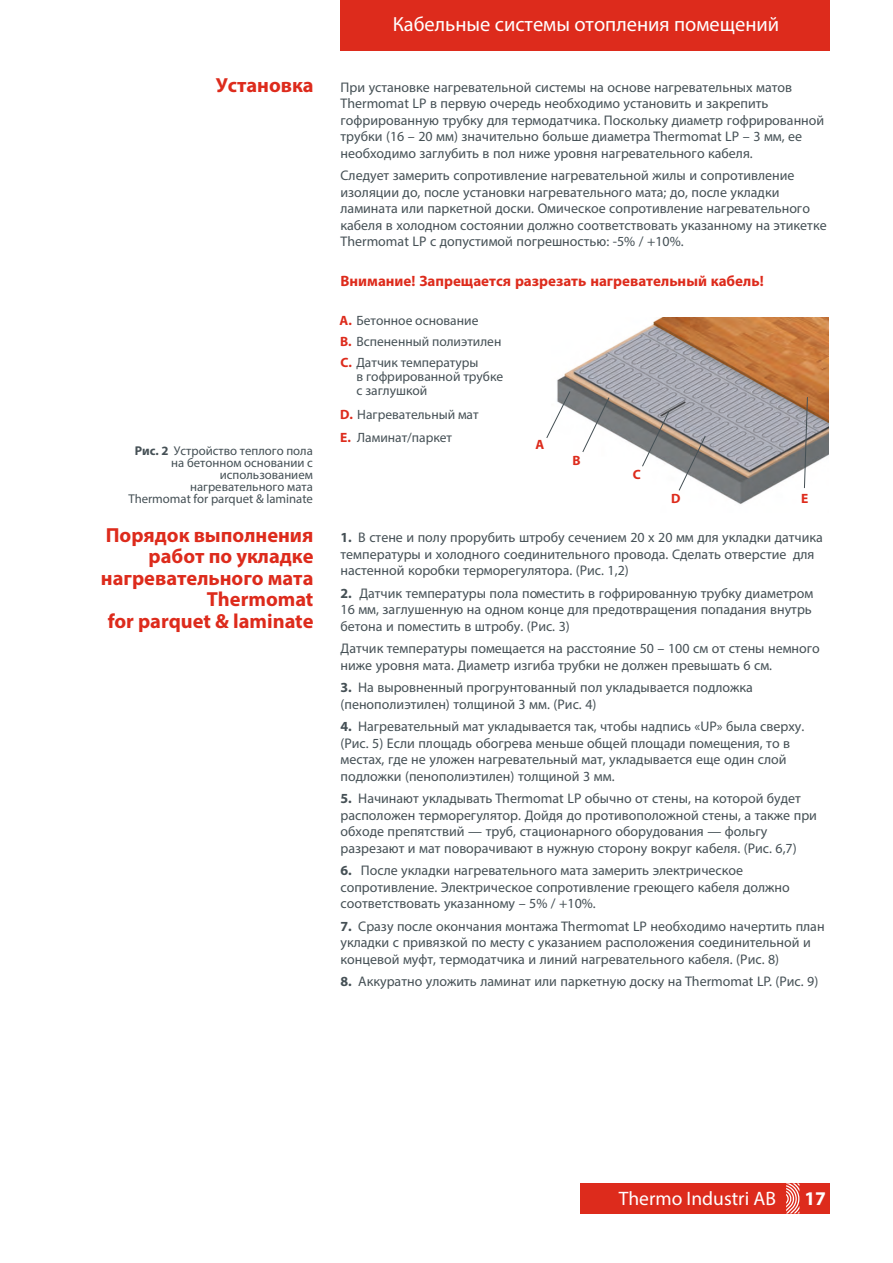
<style>
.page{position:relative;width:893px;height:1263px;background:#fff}
.page>*{position:absolute;margin:0;border:0;box-sizing:border-box;transform-origin:0 0}
.t1{font:20.55px "Myriad Pro";color:#fff}
.t2{font:700 20.4px/21.5px "Myriad Pro";color:#dd2b1c;text-align:right}
.t3{font:19.5px "Myriad Pro";color:#fff}
.t4{font:700 19.5px "Myriad Pro";color:#fff}
.t5{font:700 15px "Myriad Pro";color:#dd2b1c}
.t6{font:13.95px/16.5px "Myriad Pro";color:#455055}
.t7{font:13.5px/14px "Myriad Pro";color:#455055}
.t8{font:700 13.5px "Myriad Pro";color:#dd2b1c}
.t9{font:12.75px/12px "Myriad Pro";color:#455055;text-align:right}
.s1{font-weight:700}
.s2{font-weight:700;color:#dd2b1c}
</style>
<div class="page">
<div style="left:341px;top:0;width:489px;height:51px;background:#dd2b1c"></div>
<img style="left:557px;top:318px;width:272px;height:186px">
<svg style="left:546px;top:390px;width:25px;height:49px"></svg>
<svg style="left:582px;top:397px;width:28px;height:56px"></svg>
<svg style="left:804px;top:396px;width:4px;height:93px"></svg>
<svg style="left:641px;top:411px;width:29px;height:56px"></svg>
<svg style="left:678px;top:435px;width:28px;height:56px"></svg>
<div style="left:580px;top:1183px;width:250px;height:30px;background:#dd2b1c"></div>
<svg style="left:786px;top:1183px;width:14px;height:30px"></svg>
<h2 class="t2" style="left:216px;top:76px;width:99px">Установка</h2>
<p class="t9" style="left:128px;top:446px;width:186px"><span class="s1">Рис. 2</span> Устройство теплого пола на бетонном основании с использованием нагревательного мата<br>Thermomat for parquet &amp; laminate</p>
<h2 class="t2" style="left:101px;top:526px;width:214px">Порядок выполнения работ по укладке нагревательного мата<br>Thermomat<br>for parquet &amp; laminate</h2>
<h1 class="t1" style="left:393px;top:16px;width:388px">Кабельные системы отопления помещений</h1>
<p class="t6" style="left:341px;top:80px;width:485px">При установке нагревательной системы на основе нагревательных матов Thermomat LP в первую очередь необходимо установить и закрепить гофрированную трубку для термодатчика. Поскольку диаметр гофрированной трубки (16 – 20 мм) значительно больше диаметра Thermomat LP – 3 мм, ее необходимо заглубить в пол ниже уровня нагревательного кабеля.</p>
<p class="t6" style="left:341px;top:169px;width:488px">Следует замерить сопротивление нагревательной жилы и сопротивление изоляции до, после установки нагревательного мата; до, после укладки ламината или паркетной доски. Омическое сопротивление нагревательного кабеля в холодном состоянии должно соответствовать указанному на этикетке Thermomat LP с допустимой погрешностью: -5% / +10%.</p>
<p class="t5" style="left:341px;top:275px;width:425px">Внимание! Запрещается разрезать нагревательный кабель!</p>
<p class="t7" style="left:340px;top:315px;width:140px"><span class="s2">А.</span> Бетонное основание</p>
<p class="t7" style="left:356px;top:357px;width:148px;text-indent:-16px"><span class="s2">С.</span> Датчик температуры<br>в гофрированной трубке с заглушкой</p>
<p class="t7" style="left:340px;top:408px;width:140px"><span class="s2">D.</span> Нагревательный мат</p>
<p class="t7" style="left:340px;top:336px;width:163px"><span class="s2">B.</span> Вспененный полиэтилен</p>
<p class="t7" style="left:340px;top:432px;width:113px"><span class="s2">E.</span> Ламинат/паркет</p>
<p class="t8" style="left:535px;top:439px;width:10px">А</p>
<p class="t8" style="left:572px;top:455px;width:10px">B</p>
<p class="t8" style="left:633px;top:469px;width:10px">С</p>
<p class="t8" style="left:671px;top:493px;width:11px">D</p>
<p class="t8" style="left:801px;top:493px;width:9px">E</p>
<p class="t6" style="left:341px;top:530px;width:484px"><span class="s1">1.</span> В стене и полу прорубить штробу сечением 20 х 20 мм для укладки датчика температуры и холодного соединительного провода. Сделать отверстие для настенной коробки терморегулятора. (Рис. 1,2)</p>
<p class="t6" style="left:341px;top:586px;width:474px;text-align:justify"><span class="s1">2.</span> Датчик температуры пола поместить в гофрированную трубку диаметром 16 мм, заглушенную на одном конце для предотвращения попадания внутрь бетона и поместить в штробу. (Рис. 3)</p>
<p class="t6" style="left:341px;top:641px;width:481px">Датчик температуры помещается на расстояние 50 – 100 см от стены немного ниже уровня мата. Диаметр изгиба трубки не должен превышать 6 см.</p>
<p class="t6" style="left:341px;top:680px;width:414px"><span class="s1">3.</span> На выровненный прогрунтованный пол укладывается подложка (пенополиэтилен) толщиной 3 мм. (Рис. 4)</p>
<p class="t6" style="left:341px;top:719px;width:465px"><span class="s1">4.</span> Нагревательный мат укладывается так, чтобы надпись «UP» была сверху. (Рис. 5) Если площадь обогрева меньше общей площади помещения, то в местах, где не уложен нагревательный мат, укладывается еще один слой подложки (пенополиэтилен) толщиной 3 мм.</p>
<p class="t6" style="left:340px;top:791px;width:478px"><span class="s1">5.</span> Начинают укладывать Thermomat LP обычно от стены, на которой будет расположен терморегулятор. Дойдя до противоположной стены, а также при обходе препятствий — труб, стационарного оборудования — фольгу разрезают и мат поворачивают в нужную сторону вокруг кабеля. (Рис. 6,7)</p>
<p class="t6" style="left:340px;top:863px;width:451px"><span class="s1">6.</span> После укладки нагревательного мата замерить электрическое сопротивление. Электрическое сопротивление греющего кабеля должно соответствовать указанному – 5% / +10%.</p>
<p class="t6" style="left:340px;top:919px;width:486px"><span class="s1">7.</span> Сразу после окончания монтажа Thermomat LP необходимо начертить план укладки с привязкой по месту с указанием расположения соединительной и концевой муфт, термодатчика и линий нагревательного кабеля. (Рис. 8)</p>
<p class="t6" style="left:340px;top:974px;width:479px"><span class="s1">8.</span> Аккуратно уложить ламинат или паркетную доску на Thermomat LP. (Рис. 9)</p>
<h3 class="t3" style="left:619px;top:1191px;width:158px">Thermo Industri AB</h3>
<h3 class="t4" style="left:804px;top:1190px;width:23px">17</h3>
</div>
